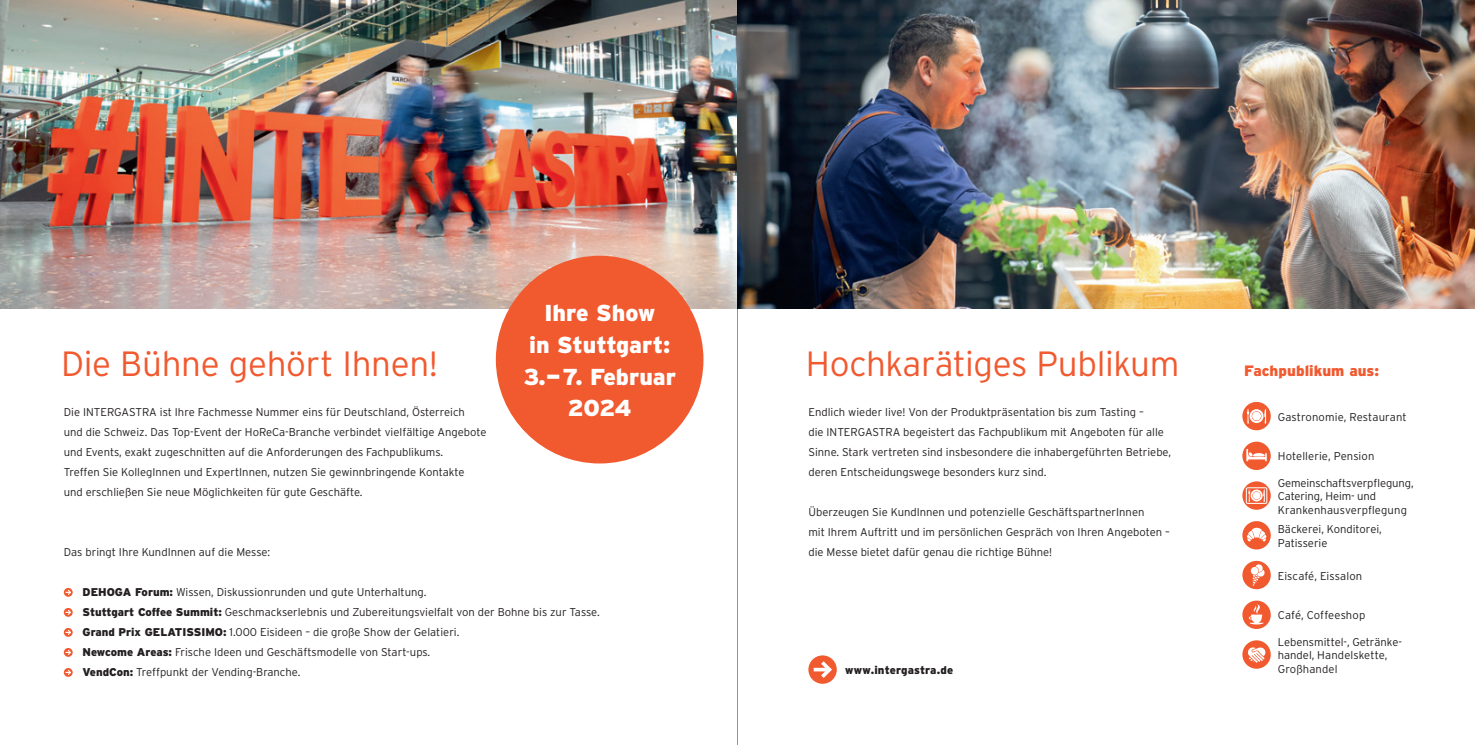
<style>
.page{position:relative;width:1475px;height:745px;background:#fff}
.page>*{position:absolute;margin:0;border:0;box-sizing:border-box;transform-origin:0 0}
.Zwischenhead{font:300 35px "Interstate";letter-spacing:-.01em;color:#f1592f}
.Info{font:900 23px/31.6px "Interstate";color:#fff;text-align:center}
.Overhead{font:900 15px "Interstate";letter-spacing:.005em;color:#f1592f}
.Copy{font:300 11.25px/20px "Interstate";color:#231f20}
.Copy-2{font:900 11.25px "Interstate";letter-spacing:.01em;color:#231f20}
.s1{font-weight:900}
</style>
<div class="page">
<hr style="left:737px;top:303px;width:1px;height:441px;background:#939598">
<img style="left:0;top:0;width:1474px;height:308px">
<svg style="left:64px;top:587px;width:9px;height:9px"></svg>
<svg style="left:65px;top:589px;width:6px;height:5px"></svg>
<svg style="left:64px;top:607px;width:9px;height:9px"></svg>
<svg style="left:65px;top:609px;width:6px;height:5px"></svg>
<svg style="left:64px;top:627px;width:9px;height:9px"></svg>
<svg style="left:65px;top:629px;width:6px;height:5px"></svg>
<svg style="left:64px;top:647px;width:9px;height:9px"></svg>
<svg style="left:65px;top:649px;width:6px;height:5px"></svg>
<svg style="left:64px;top:667px;width:9px;height:9px"></svg>
<svg style="left:65px;top:669px;width:6px;height:5px"></svg>
<div style="left:496px;top:255px;width:207px;height:208px;background:#f1592f;border-radius:50%"></div>
<div style="left:808px;top:655px;width:28px;height:28px;background:#f1592f;border-radius:50%"></div>
<svg style="left:813px;top:661px;width:18px;height:16px"></svg>
<div style="left:1242px;top:640px;width:28px;height:28px;background:#f1592f;border-radius:50%"></div>
<svg style="left:1247px;top:647px;width:18px;height:15px"></svg>
<div style="left:1242px;top:600px;width:28px;height:28px;background:#f1592f;border-radius:50%"></div>
<svg style="left:1248px;top:603px;width:15px;height:21px"></svg>
<svg style="left:1242px;top:560px;width:28px;height:29px"></svg>
<svg style="left:1249px;top:563px;width:15px;height:22px"></svg>
<div style="left:1242px;top:520px;width:28px;height:29px;background:#f1592f;border-radius:50%"></div>
<svg style="left:1247px;top:527px;width:19px;height:14px"></svg>
<svg style="left:1242px;top:481px;width:28px;height:28px"></svg>
<svg style="left:1247px;top:489px;width:17px;height:12px"></svg>
<div style="left:1245px;top:487px;width:21px;height:16px;border:1px solid #fff"></div>
<div style="left:1242px;top:441px;width:28px;height:28px;background:#f1592f;border-radius:50%"></div>
<svg style="left:1246px;top:448px;width:20px;height:13px"></svg>
<svg style="left:1242px;top:401px;width:28px;height:29px"></svg>
<svg style="left:1246px;top:408px;width:19px;height:15px"></svg>
<p class="Info" style="left:529px;top:297px;width:143px">Ihre Show<br>in Stuttgart:</p>
<p class="Info" style="left:523px;top:360px;width:154px">3.—7. Februar<br>2024</p>
<p class="Zwischenhead" style="left:61px;top:342px;width:378px">Die Bühne gehört Ihnen!</p>
<p class="Zwischenhead" style="left:805px;top:342px;width:375px">Hochkarätiges Publikum</p>
<p class="Copy" style="left:64px;top:401px;width:402px">Die INTERGASTRA ist Ihre Fachmesse Nummer eins für Deutschland, Österreich</p>
<p class="Copy" style="left:64px;top:421px;width:424px">und die Schweiz. Das Top-Event der HoReCa-Branche verbindet vielfältige Angebote und Events, exakt zugeschnitten auf die Anforderungen des Fachpublikums.</p>
<p class="Copy" style="left:64px;top:461px;width:402px">Treffen Sie KollegInnen und ExpertInnen, nutzen Sie gewinnbringende Kontakte</p>
<p class="Copy" style="left:64px;top:481px;width:300px">und erschließen Sie neue Möglichkeiten für gute Geschäfte.</p>
<p class="Copy" style="left:808px;top:401px;width:364px">Endlich wieder live! Von der Produktpräsentation bis zum Tasting –<br>die INTERGASTRA begeistert das Fachpublikum mit Angeboten für alle Sinne. Stark vertreten sind insbesondere die inhabergeführten Betriebe, deren Entscheidungswege besonders kurz sind.</p>
<p class="Copy" style="left:808px;top:501px;width:363px">Überzeugen Sie KundInnen und potenzielle GeschäftspartnerInnen<br>mit Ihrem Auftritt und im persönlichen Gespräch von Ihren Angeboten – die Messe bietet dafür genau die richtige Bühne!</p>
<p class="Copy" style="left:64px;top:541px;width:208px">Das bringt Ihre KundInnen auf die Messe:</p>
<p class="Copy" style="left:83px;top:581px;width:345px"><span class="s1">DEHOGA Forum:</span> Wissen, Diskussionrunden und gute Unterhaltung.</p>
<p class="Copy" style="left:83px;top:601px;width:518px"><span class="s1">Stuttgart Coffee Summit:</span> Geschmackserlebnis und Zubereitungsvielfalt von der Bohne bis zur Tasse.</p>
<p class="Copy" style="left:83px;top:621px;width:378px"><span class="s1">Grand Prix GELATISSIMO:</span> 1.000 Eisideen – die große Show der Gelatieri.</p>
<p class="Copy" style="left:83px;top:641px;width:349px"><span class="s1">Newcome Areas:</span> Frische Ideen und Geschäftsmodelle von Start-ups.</p>
<p class="Copy" style="left:83px;top:661px;width:219px"><span class="s1">VendCon:</span> Treffpunkt der Vending-Branche.</p>
<p class="Copy-2" style="left:845px;top:662px;width:109px">www.intergastra.de</p>
<p class="Overhead" style="left:1243px;top:361px;width:137px">Fachpublikum aus:</p>
<p class="Copy" style="left:1277px;top:406px;width:130px">Gastronomie, Restaurant</p>
<p class="Copy" style="left:1277px;top:446px;width:98px">Hotellerie, Pension</p>
<p class="Copy" style="left:1277px;top:475px;width:137px;line-height:13.5px">Gemeinschaftsverpflegung,<br>Catering, Heim- und<br>Krankenhausverpflegung</p>
<p class="Copy" style="left:1277px;top:522px;width:106px;line-height:13.5px">Bäckerei, Konditorei,<br>Patisserie</p>
<p class="Copy" style="left:1277px;top:565px;width:86px">Eiscafé, Eissalon</p>
<p class="Copy" style="left:1277px;top:605px;width:89px">Café, Coffeeshop</p>
<p class="Copy" style="left:1277px;top:634px;width:125px;line-height:13.5px">Lebensmittel-, Getränke&shy;handel, Handelskette,<br>Großhandel</p>
</div>
